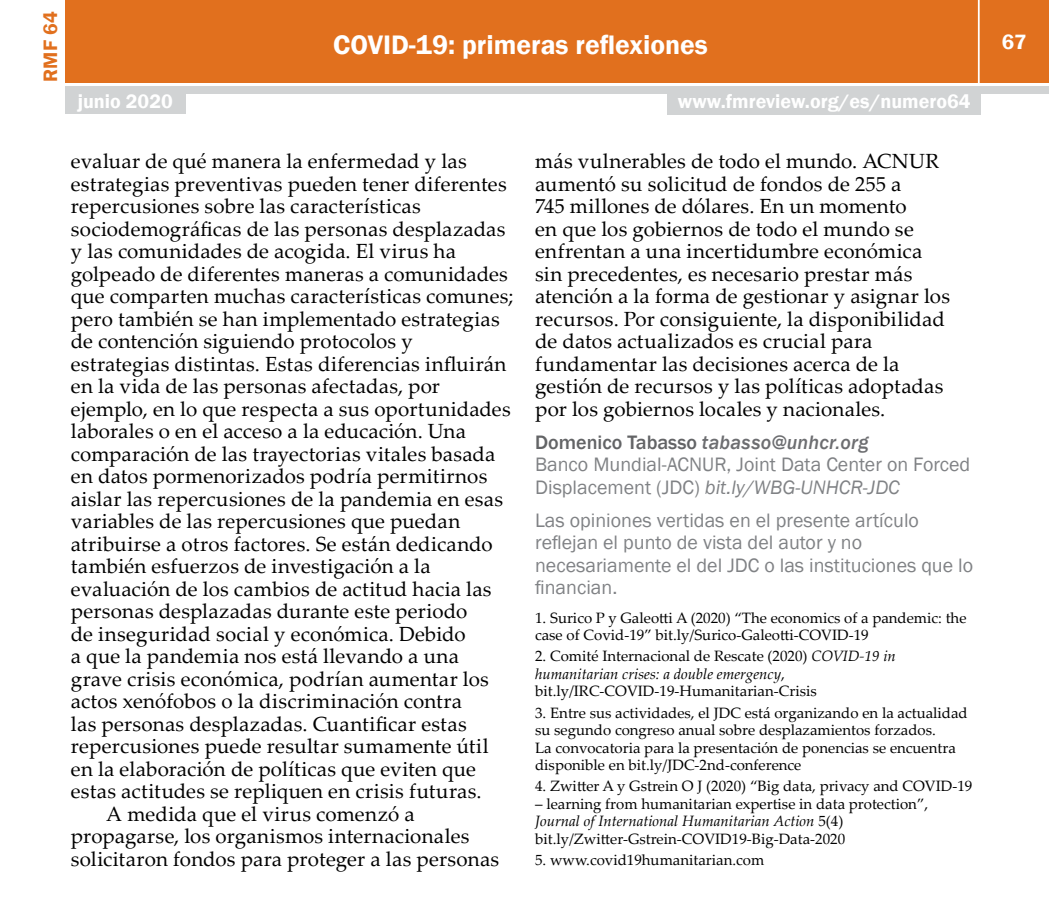
<style>
.page{position:relative;width:1049px;height:904px;background:#fff}
.page>*{position:absolute;margin:0;border:0;box-sizing:border-box;transform-origin:0 0}
.t1{font:600 27.5px "Franklin Gothic";color:#fff}
.t2{font:600 21.25px "Franklin Gothic";color:#fff}
.t3{font:20.5px/22.5px "Palatino Linotype";letter-spacing:.01em;color:#000}
.t4{font:20px/22.5px "Franklin Gothic";color:#808285}
.t5{font:600 20px "Franklin Gothic";color:#fff}
.t6{font:600 20px "Franklin Gothic";color:#e1701e}
.t7{font:15px/17.5px "Palatino Linotype";color:#000}
.s1{font-weight:500;color:#636466}
.s2{font-weight:500;font-style:italic;color:#6d6e71}
.s3{font-style:italic}
</style>
<div class="page">
<div style="left:65px;top:0;width:984px;height:83px;background:#e1701e"></div>
<div style="left:65px;top:86px;width:984px;height:8px;background:#d1d3d4"></div>
<hr style="left:978px;top:0;width:2px;height:85px;background:#fff">
<div style="left:65px;top:92px;width:121px;height:22px;background:#d1d3d4"></div>
<div style="left:668px;top:92px;width:313px;height:22px;background:#d1d3d4"></div>
<p class="t6" style="left:38px;top:82px;width:72px;rotate:-90deg">RMF 64</p>
<h1 class="t1" style="left:333px;top:28px;width:376px">COVID-19: primeras reflexiones</h1>
<p class="t5" style="left:78px;top:89px;width:97px">junio 2020</p>
<p class="t5" style="left:678px;top:89px;width:294px">www.fmreview.org/es/numero64</p>
<p class="t3" style="left:71px;top:149px;width:397px">evaluar de qué manera la enfermedad y las</p>
<p class="t3" style="left:71px;top:171px;width:437px">estrategias preventivas pueden tener diferentes</p>
<p class="t3" style="left:71px;top:194px;width:351px">repercusiones sobre las características</p>
<p class="t3" style="left:71px;top:216px;width:436px">sociodemográficas de las personas desplazadas</p>
<p class="t3" style="left:71px;top:239px;width:387px">y las comunidades de acogida. El virus ha</p>
<p class="t3" style="left:71px;top:261px;width:438px">golpeado de diferentes maneras a comunidades</p>
<p class="t3" style="left:71px;top:284px;width:444px">que comparten muchas características comunes;</p>
<p class="t3" style="left:71px;top:306px;width:431px">pero también se han implementado estrategias</p>
<p class="t3" style="left:71px;top:329px;width:343px">de contención siguiendo protocolos y</p>
<p class="t3" style="left:71px;top:352px;width:437px">estrategias distintas. Estas diferencias influirán</p>
<p class="t3" style="left:71px;top:374px;width:371px">en la vida de las personas afectadas, por</p>
<p class="t3" style="left:71px;top:397px;width:441px">ejemplo, en lo que respecta a sus oportunidades</p>
<p class="t3" style="left:71px;top:419px;width:397px">laborales o en el acceso a la educación. Una</p>
<p class="t3" style="left:71px;top:442px;width:426px">comparación de las trayectorias vitales basada</p>
<p class="t3" style="left:71px;top:464px;width:418px">en datos pormenorizados podría permitirnos</p>
<p class="t3" style="left:71px;top:487px;width:434px">aislar las repercusiones de la pandemia en esas</p>
<p class="t3" style="left:71px;top:509px;width:391px">variables de las repercusiones que puedan</p>
<p class="t3" style="left:71px;top:532px;width:423px">atribuirse a otros factores. Se están dedicando</p>
<p class="t3" style="left:71px;top:554px;width:361px">también esfuerzos de investigación a la</p>
<p class="t3" style="left:71px;top:577px;width:422px">evaluación de los cambios de actitud hacia las</p>
<p class="t3" style="left:71px;top:599px;width:398px">personas desplazadas durante este periodo</p>
<p class="t3" style="left:71px;top:622px;width:396px">de inseguridad social y económica. Debido</p>
<p class="t3" style="left:71px;top:644px;width:390px">a que la pandemia nos está llevando a una</p>
<p class="t3" style="left:71px;top:667px;width:419px">grave crisis económica, podrían aumentar los</p>
<p class="t3" style="left:71px;top:689px;width:392px">actos xenófobos o la discriminación contra</p>
<p class="t3" style="left:71px;top:712px;width:397px">las personas desplazadas. Cuantificar estas</p>
<p class="t3" style="left:71px;top:734px;width:419px">repercusiones puede resultar sumamente útil</p>
<p class="t3" style="left:71px;top:757px;width:407px">en la elaboración de políticas que eviten que</p>
<p class="t3" style="left:71px;top:779px;width:412px">estas actitudes se repliquen en crisis futuras.</p>
<p class="t3" style="left:106px;top:802px;width:310px">A medida que el virus comenzó a</p>
<p class="t3" style="left:71px;top:824px;width:400px">propagarse, los organismos internacionales</p>
<p class="t3" style="left:71px;top:847px;width:430px">solicitaron fondos para proteger a las personas</p>
<p class="t3" style="left:535px;top:149px;width:416px">más vulnerables de todo el mundo. ACNUR aumentó su solicitud de fondos de 255 a<br>745 millones de dólares. En un momento<br>en que los gobiernos de todo el mundo se enfrentan a una incertidumbre económica sin precedentes, es necesario prestar más atención a la forma de gestionar y asignar los recursos. Por consiguiente, la disponibilidad de datos actualizados es crucial para fundamentar las decisiones acerca de la gestión de recursos y las políticas adoptadas por los gobiernos locales y nacionales.</p>
<p class="t4" style="left:535px;top:431px;width:437px"><span class="s1">Domenico Tabasso</span> <span class="s2">tabasso@unhcr.org<br></span>Banco Mundial-ACNUR, Joint Data Center on Forced<br>Displacement (JDC) <span class="s3">bit.ly/WBG-UNHCR-JDC</span></p>
<p class="t4" style="left:535px;top:509px;width:439px">Las opiniones vertidas en el presente artículo reflejan el punto de vista del autor y no necesariamente el del JDC o las instituciones que lo financian.</p>
<p class="t7" style="left:535px;top:608px;width:433px">1. Surico P y Galeotti A (2020) “The economics of a pandemic: the case of Covid-19” bit.ly/Surico-Galeotti-COVID-19</p>
<p class="t7" style="left:535px;top:647px;width:362px">2. Comité Internacional de Rescate (2020) <span class="s3">COVID-19 in humanitarian crises: a double emergency</span>, bit.ly/IRC-COVID-19-Humanitarian-Crisis</p>
<p class="t7" style="left:535px;top:703px;width:434px">3. Entre sus actividades, el JDC está organizando en la actualidad su segundo congreso anual sobre desplazamientos forzados.<br>La convocatoria para la presentación de ponencias se encuentra disponible en bit.ly/JDC-2nd-conference</p>
<p class="t7" style="left:535px;top:776px;width:439px">4. Zwitter A y Gstrein O J (2020) “Big data, privacy and COVID-19</p>
<p class="t7" style="left:535px;top:794px;width:395px">– learning from humanitarian expertise in data protection”,<br><span class="s3">Journal of International Humanitarian Action</span> 5(4) bit.ly/Zwitter-Gstrein-COVID19-Big-Data-2020</p>
<p class="t7" style="left:535px;top:850px;width:231px">5. www.covid19humanitarian.com</p>
<p class="t2" style="left:1002px;top:29px;width:26px">67</p>
</div>
